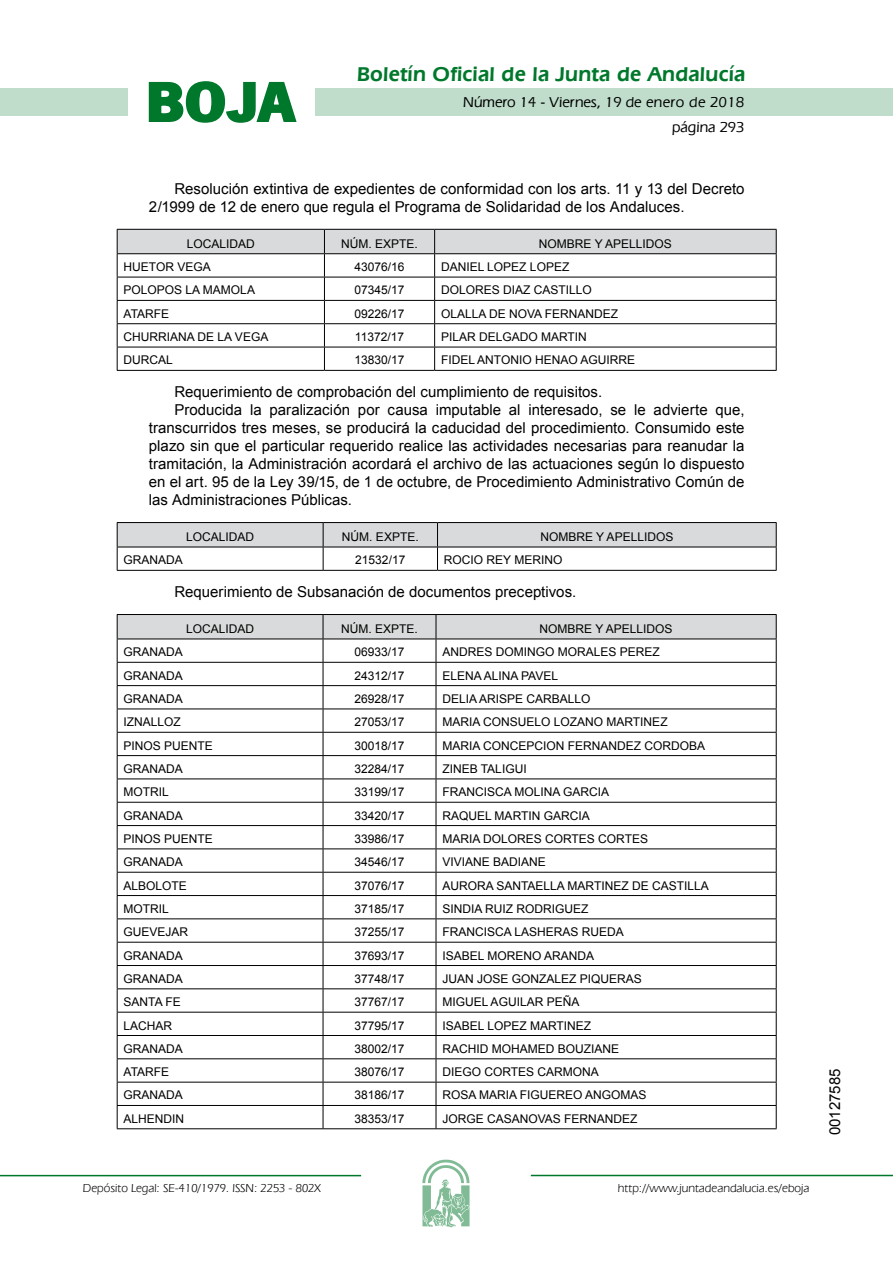
<style>
.page{position:relative;width:893px;height:1263px;background:#fff}
.page>*{position:absolute;margin:0;border:0;box-sizing:border-box;transform-origin:0 0}
.t1{font:700 57.75px "News Got T";color:#00782c;scale:1.14 1}
.t2{font:600 21px "Eras IT Cby BT";letter-spacing:.01em;color:#00782c}
.t3{font:15px/18px "Arial";color:#000}
.t4{font:500 15px/24.5px "Eras IT Cby BT";color:#000;text-align:right}
.t5{font:12px "Arial";color:#000}
.t6{font:12px "Eras IT Cby BT";color:#000}
</style>
<div class="page">
<div style="left:315px;top:88px;width:577px;height:28px;background:#bfddca"></div>
<div style="left:0;top:88px;width:128px;height:28px;background:#bfddca"></div>
<hr style="left:0;top:1175px;width:361px;height:1px;background:#00782c">
<svg style="left:422px;top:1159px;width:47px;height:68px"></svg>
<hr style="left:531px;top:1175px;width:361px;height:1px;background:#00782c">
<svg style="left:148px;top:81px;width:149px;height:42px"></svg>
<svg style="left:117px;top:229px;width:659px;height:141px"></svg>
<hr style="left:117px;top:370px;width:207px;height:1px;background:#000">
<hr style="left:324px;top:370px;width:110px;height:1px;background:#000">
<hr style="left:434px;top:370px;width:342px;height:1px;background:#000">
<hr style="left:117px;top:570px;width:206px;height:1px;background:#000">
<hr style="left:323px;top:570px;width:114px;height:1px;background:#000">
<hr style="left:437px;top:570px;width:339px;height:1px;background:#000">
<hr style="left:117px;top:522px;width:206px;height:1px;background:#000">
<hr style="left:323px;top:522px;width:114px;height:1px;background:#000">
<hr style="left:437px;top:522px;width:339px;height:1px;background:#000">
<svg style="left:117px;top:523px;width:659px;height:47px"></svg>
<hr style="left:117px;top:547px;width:206px;height:1px;background:#000">
<hr style="left:323px;top:547px;width:114px;height:1px;background:#000">
<hr style="left:437px;top:547px;width:339px;height:1px;background:#000">
<hr style="left:117px;top:614px;width:206px;height:1px;background:#000">
<hr style="left:323px;top:614px;width:113px;height:1px;background:#000">
<hr style="left:436px;top:614px;width:340px;height:1px;background:#000">
<hr style="left:117px;top:1128px;width:206px;height:1px;background:#000">
<hr style="left:323px;top:1128px;width:113px;height:1px;background:#000">
<hr style="left:436px;top:1128px;width:340px;height:1px;background:#000">
<svg style="left:117px;top:615px;width:659px;height:513px"></svg>
<h1 class="t1" style="left:145px;top:68px;width:133px">BOJA</h1>
<h2 class="t2" style="left:357px;top:62px;width:390px">Boletín Oficial de la Junta de Andalucía</h2>
<p class="t4" style="left:463px;top:90px;width:283px">Número 14 - Viernes, 19 de enero de 2018 página 293</p>
<p class="t3" style="left:149px;top:180px;width:597px;text-indent:26px">Resolución extintiva de expedientes de conformidad con los arts. 11 y 13 del Decreto<br>2/1999 de 12 de enero que regula el Programa de Solidaridad de los Andaluces.</p>
<p class="t5" style="left:187px;top:236px;width:70px">LOCALIDAD</p>
<p class="t5" style="left:341px;top:236px;width:78px">NÚM. EXPTE.</p>
<p class="t5" style="left:539px;top:236px;width:134px">NOMBRE Y APELLIDOS</p>
<p class="t5" style="left:123px;top:259px;width:89px">HUETOR VEGA</p>
<p class="t5" style="left:354px;top:259px;width:52px">43076/16</p>
<p class="t5" style="left:441px;top:259px;width:130px">DANIEL LOPEZ LOPEZ</p>
<p class="t5" style="left:123px;top:282px;width:133px">POLOPOS LA MAMOLA</p>
<p class="t5" style="left:354px;top:282px;width:52px">07345/17</p>
<p class="t5" style="left:441px;top:282px;width:152px">DOLORES DIAZ CASTILLO</p>
<p class="t5" style="left:123px;top:306px;width:47px">ATARFE</p>
<p class="t5" style="left:354px;top:306px;width:52px">09226/17</p>
<p class="t5" style="left:441px;top:306px;width:179px">OLALLA DE NOVA FERNANDEZ</p>
<p class="t5" style="left:123px;top:329px;width:146px">CHURRIANA DE LA VEGA</p>
<p class="t5" style="left:355px;top:329px;width:51px">11372/17</p>
<p class="t5" style="left:441px;top:329px;width:147px">PILAR DELGADO MARTIN</p>
<p class="t5" style="left:123px;top:352px;width:51px">DURCAL</p>
<p class="t5" style="left:354px;top:352px;width:52px">13830/17</p>
<p class="t5" style="left:441px;top:352px;width:196px">FIDEL ANTONIO HENAO AGUIRRE</p>
<p class="t3" style="left:174px;top:383px;width:429px">Requerimiento de comprobación del cumplimiento de requisitos.</p>
<p class="t3" style="left:174px;top:401px;width:571px">Producida la paralización por causa imputable al interesado, se le advierte que,</p>
<p class="t3" style="left:149px;top:419px;width:597px">transcurridos tres meses, se producirá la caducidad del procedimiento. Consumido este</p>
<p class="t3" style="left:149px;top:437px;width:597px">plazo sin que el particular requerido realice las actividades necesarias para reanudar la</p>
<p class="t3" style="left:149px;top:455px;width:597px">tramitación, la Administración acordará el archivo de las actuaciones según lo dispuesto</p>
<p class="t3" style="left:149px;top:473px;width:597px">en el art. 95 de la Ley 39/15, de 1 de octubre, de Procedimiento Administrativo Común de</p>
<p class="t3" style="left:149px;top:491px;width:205px">las Administraciones Públicas.</p>
<p class="t5" style="left:186px;top:529px;width:70px">LOCALIDAD</p>
<p class="t5" style="left:342px;top:529px;width:78px">NÚM. EXPTE.</p>
<p class="t5" style="left:540px;top:529px;width:134px">NOMBRE Y APELLIDOS</p>
<p class="t5" style="left:123px;top:552px;width:61px">GRANADA</p>
<p class="t5" style="left:355px;top:552px;width:52px">21532/17</p>
<p class="t5" style="left:444px;top:552px;width:120px">ROCIO REY MERINO</p>
<p class="t3" style="left:174px;top:583px;width:403px">Requerimiento de Subsanación de documentos preceptivos.</p>
<p class="t5" style="left:186px;top:621px;width:70px">LOCALIDAD</p>
<p class="t5" style="left:341px;top:621px;width:78px">NÚM. EXPTE.</p>
<p class="t5" style="left:539px;top:621px;width:134px">NOMBRE Y APELLIDOS</p>
<p class="t5" style="left:123px;top:644px;width:61px">GRANADA</p>
<p class="t5" style="left:354px;top:644px;width:52px">06933/17</p>
<p class="t5" style="left:442px;top:644px;width:219px">ANDRES DOMINGO MORALES PEREZ</p>
<p class="t5" style="left:123px;top:668px;width:61px">GRANADA</p>
<p class="t5" style="left:354px;top:668px;width:52px">24312/17</p>
<p class="t5" style="left:442px;top:668px;width:117px">ELENA ALINA PAVEL</p>
<p class="t5" style="left:123px;top:691px;width:61px">GRANADA</p>
<p class="t5" style="left:354px;top:691px;width:52px">26928/17</p>
<p class="t5" style="left:442px;top:691px;width:150px">DELIA ARISPE CARBALLO</p>
<p class="t5" style="left:123px;top:714px;width:59px">IZNALLOZ</p>
<p class="t5" style="left:354px;top:714px;width:52px">27053/17</p>
<p class="t5" style="left:442px;top:714px;width:227px">MARIA CONSUELO LOZANO MARTINEZ</p>
<p class="t5" style="left:123px;top:738px;width:91px">PINOS PUENTE</p>
<p class="t5" style="left:354px;top:738px;width:52px">30018/17</p>
<p class="t5" style="left:442px;top:738px;width:264px">MARIA CONCEPCION FERNANDEZ CORDOBA</p>
<p class="t5" style="left:123px;top:761px;width:61px">GRANADA</p>
<p class="t5" style="left:354px;top:761px;width:52px">32284/17</p>
<p class="t5" style="left:442px;top:761px;width:86px">ZINEB TALIGUI</p>
<p class="t5" style="left:123px;top:784px;width:47px">MOTRIL</p>
<p class="t5" style="left:354px;top:784px;width:52px">33199/17</p>
<p class="t5" style="left:442px;top:784px;width:168px">FRANCISCA MOLINA GARCIA</p>
<p class="t5" style="left:123px;top:808px;width:61px">GRANADA</p>
<p class="t5" style="left:354px;top:808px;width:52px">33420/17</p>
<p class="t5" style="left:442px;top:808px;width:149px">RAQUEL MARTIN GARCIA</p>
<p class="t5" style="left:123px;top:831px;width:91px">PINOS PUENTE</p>
<p class="t5" style="left:354px;top:831px;width:52px">33986/17</p>
<p class="t5" style="left:442px;top:831px;width:207px">MARIA DOLORES CORTES CORTES</p>
<p class="t5" style="left:123px;top:854px;width:61px">GRANADA</p>
<p class="t5" style="left:354px;top:854px;width:52px">34546/17</p>
<p class="t5" style="left:442px;top:854px;width:105px">VIVIANE BADIANE</p>
<p class="t5" style="left:123px;top:877px;width:65px">ALBOLOTE</p>
<p class="t5" style="left:354px;top:877px;width:52px">37076/17</p>
<p class="t5" style="left:442px;top:877px;width:268px">AURORA SANTAELLA MARTINEZ DE CASTILLA</p>
<p class="t5" style="left:123px;top:901px;width:47px">MOTRIL</p>
<p class="t5" style="left:354px;top:901px;width:52px">37185/17</p>
<p class="t5" style="left:442px;top:901px;width:148px">SINDIA RUIZ RODRIGUEZ</p>
<p class="t5" style="left:123px;top:924px;width:66px">GUEVEJAR</p>
<p class="t5" style="left:354px;top:924px;width:52px">37255/17</p>
<p class="t5" style="left:442px;top:924px;width:183px">FRANCISCA LASHERAS RUEDA</p>
<p class="t5" style="left:123px;top:947px;width:61px">GRANADA</p>
<p class="t5" style="left:354px;top:947px;width:52px">37693/17</p>
<p class="t5" style="left:442px;top:947px;width:153px">ISABEL MORENO ARANDA</p>
<p class="t5" style="left:123px;top:971px;width:61px">GRANADA</p>
<p class="t5" style="left:354px;top:971px;width:52px">37748/17</p>
<p class="t5" style="left:442px;top:971px;width:201px">JUAN JOSE GONZALEZ PIQUERAS</p>
<p class="t5" style="left:123px;top:994px;width:59px">SANTA FE</p>
<p class="t5" style="left:354px;top:994px;width:52px">37767/17</p>
<p class="t5" style="left:442px;top:994px;width:138px">MIGUEL AGUILAR PEÑA</p>
<p class="t5" style="left:123px;top:1017px;width:50px">LACHAR</p>
<p class="t5" style="left:354px;top:1017px;width:52px">37795/17</p>
<p class="t5" style="left:442px;top:1017px;width:150px">ISABEL LOPEZ MARTINEZ</p>
<p class="t5" style="left:123px;top:1041px;width:61px">GRANADA</p>
<p class="t5" style="left:354px;top:1041px;width:52px">38002/17</p>
<p class="t5" style="left:442px;top:1041px;width:178px">RACHID MOHAMED BOUZIANE</p>
<p class="t5" style="left:123px;top:1064px;width:47px">ATARFE</p>
<p class="t5" style="left:354px;top:1064px;width:52px">38076/17</p>
<p class="t5" style="left:442px;top:1064px;width:158px">DIEGO CORTES CARMONA</p>
<p class="t5" style="left:123px;top:1087px;width:61px">GRANADA</p>
<p class="t5" style="left:354px;top:1087px;width:52px">38186/17</p>
<p class="t5" style="left:442px;top:1087px;width:206px">ROSA MARIA FIGUEREO ANGOMAS</p>
<p class="t5" style="left:123px;top:1111px;width:62px">ALHENDIN</p>
<p class="t5" style="left:354px;top:1111px;width:52px">38353/17</p>
<p class="t5" style="left:442px;top:1111px;width:197px">JORGE CASANOVAS FERNANDEZ</p>
<p class="t6" style="left:83px;top:1181px;width:239px">Depósito Legal: SE-410/1979. ISSN: 2253 - 802X</p>
<p class="t6" style="left:618px;top:1181px;width:193px">http://www.juntadeandalucia.es/eboja</p>
<p class="t3" style="left:826px;top:1135px;width:68px;rotate:-90deg">00127585</p>
</div>
